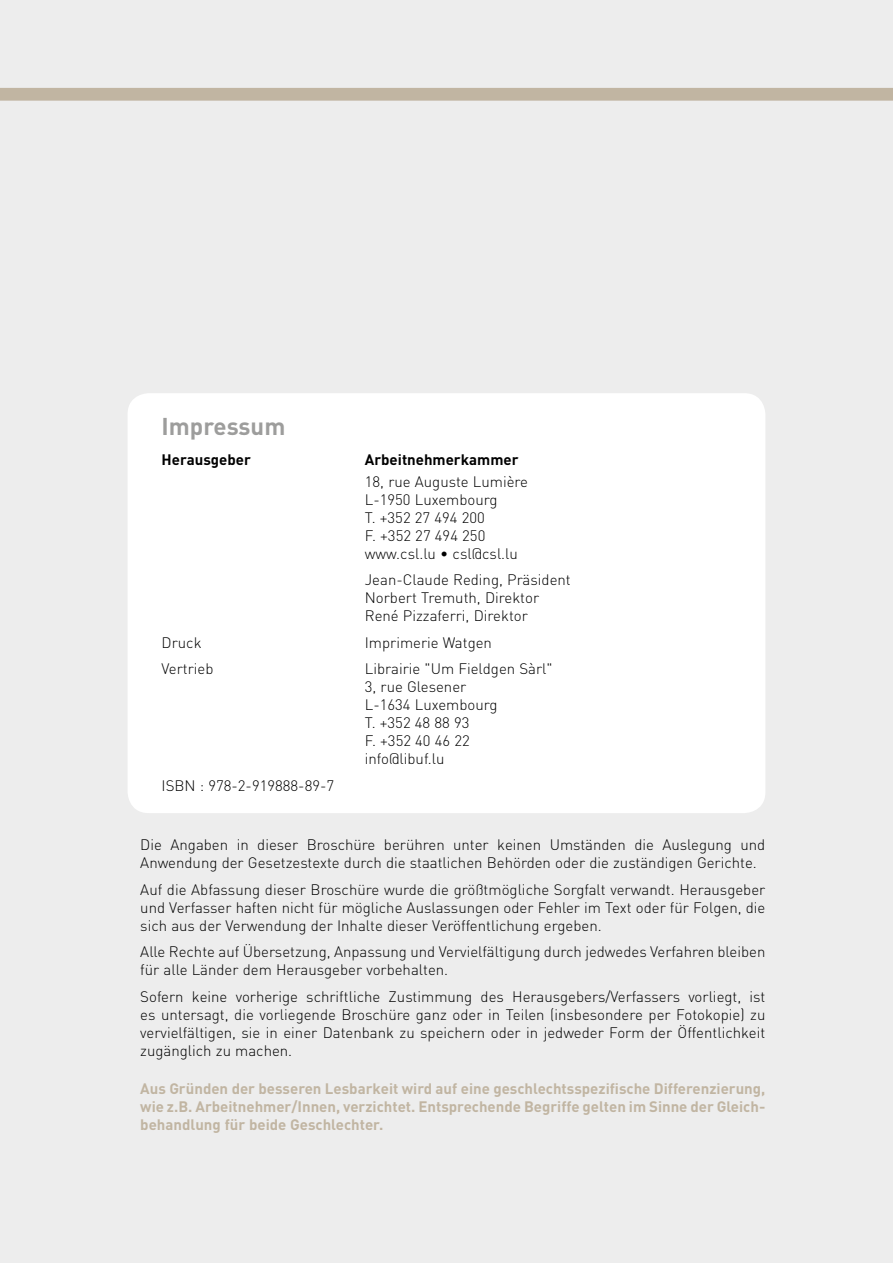
<style>
.page{position:relative;width:893px;height:1263px;background:#ededed}
.page>*{position:absolute;margin:0;border:0;box-sizing:border-box;transform-origin:0 0}
.t1{font:700 24px "DIN Pro";color:#9d9d9c}
.t2{font:300 15px/18px "DIN Pro";color:#000}
.t3{font:700 15px/18px "DIN Pro";color:#c1b5a2;text-align:justify}
.t4{font:700 15px "DIN Pro";color:#000}
</style>
<div class="page">
<svg style="left:0;top:88px;width:893px;height:13px;background:#c2b6a4"></svg>
<div style="left:128px;top:393px;width:637px;height:420px;background:#fff;border-radius:21px"></div>
<h1 class="t1" style="left:162px;top:410px;width:125px">Impressum</h1>
<p class="t4" style="left:162px;top:450px;width:91px">Herausgeber</p>
<p class="t4" style="left:365px;top:450px;width:155px">Arbeitnehmerkammer</p>
<p class="t2" style="left:365px;top:472px;width:165px">18, rue Auguste Lumière<br>L-1950 Luxembourg<br>T. +352 27 494 200<br>F. +352 27 494 250 www.csl.lu • csl@csl.lu</p>
<p class="t2" style="left:365px;top:570px;width:207px">Jean-Claude Reding, Präsident<br>Norbert Tremuth, Direktor<br>René Pizzaferri, Direktor</p>
<p class="t2" style="left:162px;top:633px;width:41px">Druck</p>
<p class="t2" style="left:365px;top:633px;width:129px">Imprimerie Watgen</p>
<p class="t2" style="left:162px;top:659px;width:54px">Vertrieb</p>
<p class="t2" style="left:365px;top:659px;width:189px">Librairie "Um Fieldgen Sàrl"<br>3, rue Glesener<br>L-1634 Luxembourg<br>T. +352 48 88 93<br>F. +352 40 46 22 info@libuf.lu</p>
<p class="t2" style="left:162px;top:776px;width:174px">ISBN : 978-2-919888-89-7</p>
<p class="t2" style="left:140px;top:835px;width:627px">Die Angaben in dieser Broschüre berühren unter keinen Umständen die Auslegung und<br>Anwendung der Gesetzestexte durch die staatlichen Behörden oder die zuständigen Gerichte.</p>
<p class="t2" style="left:140px;top:880px;width:627px;text-align:justify">Auf die Abfassung dieser Broschüre wurde die größtmögliche Sorgfalt verwandt. Herausgeber und Verfasser haften nicht für mögliche Auslassungen oder Fehler im Text oder für Folgen, die sich aus der Verwendung der Inhalte dieser Veröffentlichung ergeben.</p>
<p class="t2" style="left:140px;top:942px;width:627px">Alle Rechte auf Übersetzung, Anpassung und Vervielfältigung durch jedwedes Verfahren bleiben für alle Länder dem Herausgeber vorbehalten.</p>
<p class="t2" style="left:140px;top:987px;width:627px;text-align:justify">Sofern keine vorherige schriftliche Zustimmung des Herausgebers/Verfassers vorliegt, ist es untersagt, die vorliegende Broschüre ganz oder in Teilen (insbesondere per Fotokopie) zu vervielfältigen, sie in einer Datenbank zu speichern oder in jedweder Form der Öffentlichkeit zugänglich zu machen.</p>
<p class="t3" style="left:140px;top:1079px;width:627px">Aus Gründen der besseren Lesbarkeit wird auf eine geschlechtsspezifische Differenzierung, wie z.B. Arbeitnehmer/Innen, verzichtet. Entsprechende Begriffe gelten im Sinne der Gleich&shy;behandlung für beide Geschlechter.</p>
</div>
